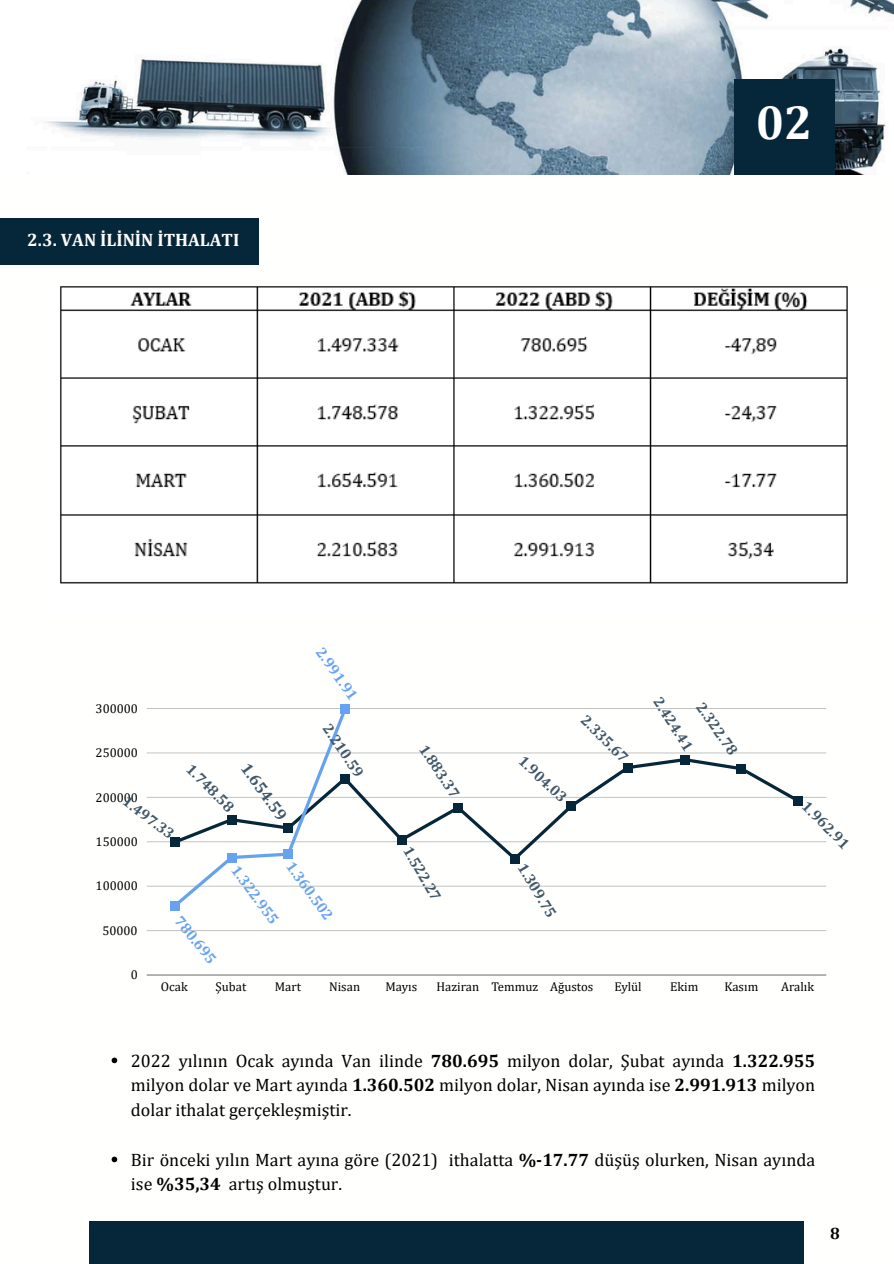
<style>
.page{position:relative;width:894px;height:1264px;background:#fff}
.page>*{position:absolute;margin:0;border:0;box-sizing:border-box;transform-origin:0 0}
.t1{font:800 60px "Montserrat";color:#fff}
.t2{font:700 48px "Cambria";color:#fff}
.t3{font:18px/24.8px "Cambria";color:#000;text-align:justify}
.t4{font:700 18px "Cambria";color:#fefefe}
.t5{font:700 16.5px "Cambria";color:#405768}
.t6{font:700 16.5px "Cambria";color:#000}
.t7{font:700 15px "Cambria";color:#405768}
.t8{font:700 15px "Cambria";color:#67a2f1}
.t9{font:12.75px "Cambria";color:#000}
.s1{font-weight:700}
</style>
<div class="page">
<div style="left:0;top:218px;width:259px;height:47px;background:#06273a"></div>
<hr style="left:147px;top:974px;width:679px;height:1px;background:#000">
<hr style="left:147px;top:930px;width:679px;height:1px;background:#000">
<hr style="left:147px;top:885px;width:679px;height:1px;background:#000">
<hr style="left:147px;top:841px;width:679px;height:1px;background:#000">
<hr style="left:147px;top:797px;width:679px;height:1px;background:#000">
<hr style="left:147px;top:752px;width:679px;height:1px;background:#000">
<hr style="left:147px;top:708px;width:679px;height:1px;background:#000">
<svg style="left:170px;top:705px;width:632px;height:205px"></svg>
<div style="left:170px;top:837px;width:9px;height:9px;background:#06273a"></div>
<div style="left:227px;top:815px;width:9px;height:9px;background:#06273a"></div>
<div style="left:284px;top:823px;width:9px;height:9px;background:#06273a"></div>
<div style="left:340px;top:774px;width:9px;height:9px;background:#06273a"></div>
<div style="left:397px;top:835px;width:9px;height:9px;background:#06273a"></div>
<div style="left:453px;top:803px;width:9px;height:9px;background:#06273a"></div>
<div style="left:510px;top:854px;width:9px;height:9px;background:#06273a"></div>
<div style="left:566px;top:801px;width:10px;height:9px;background:#06273a"></div>
<div style="left:623px;top:763px;width:9px;height:9px;background:#06273a"></div>
<div style="left:680px;top:755px;width:9px;height:9px;background:#06273a"></div>
<div style="left:736px;top:764px;width:9px;height:9px;background:#06273a"></div>
<div style="left:793px;top:796px;width:9px;height:9px;background:#06273a"></div>
<div style="left:170px;top:901px;width:9px;height:9px;background:#67a2f1"></div>
<div style="left:227px;top:853px;width:9px;height:9px;background:#67a2f1"></div>
<div style="left:284px;top:849px;width:9px;height:9px;background:#67a2f1"></div>
<div style="left:340px;top:704px;width:9px;height:9px;background:#67a2f1"></div>
<div style="left:89px;top:1220px;width:715px;height:43px;background:#06273a"></div>
<img style="left:60px;top:286px;width:788px;height:298px">
<svg style="left:112px;top:1057px;width:5px;height:6px"></svg>
<svg style="left:112px;top:1156px;width:5px;height:6px"></svg>
<img style="left:46px;top:0;width:847px;height:174px">
<div style="left:734px;top:79px;width:100px;height:96px;background:#06273a"></div>
<p class="t4" style="left:27px;top:229px;width:213px">2.3. VAN İLİNİN İTHALATI</p>
<p class="t1" style="left:739px;top:78px;width:79px">02</p>
<p class="t2" style="left:755px;top:94px;width:58px">02</p>
<p class="t9" style="left:96px;top:700px;width:44px">300000</p>
<p class="t9" style="left:96px;top:745px;width:44px">250000</p>
<p class="t9" style="left:96px;top:789px;width:44px">200000</p>
<p class="t7" style="left:130px;top:792px;width:62px;rotate:37deg">1.497.33</p>
<p class="t9" style="left:96px;top:833px;width:44px">150000</p>
<h1 class="t7" style="left:195px;top:760px;width:62px;rotate:45deg">1.748.58</h1>
<p class="t5" style="left:253px;top:758px;width:68px;rotate:54deg">1.654.59</p>
<p class="t8" style="left:326px;top:644px;width:62px;rotate:54deg">2.991.91</p>
<p class="t7" style="left:334px;top:720px;width:62px;rotate:56deg">2.210.59</p>
<p class="t9" style="left:96px;top:878px;width:44px">100000</p>
<p class="t9" style="left:102px;top:922px;width:37px">50000</p>
<p class="t9" style="left:131px;top:967px;width:9px">0</p>
<p class="t8" style="left:185px;top:911px;width:58px;rotate:51deg">780.695</p>
<p class="t8" style="left:242px;top:861px;width:71px;rotate:54deg">1.322.955</p>
<p class="t8" style="left:297px;top:857px;width:71px;rotate:54deg">1.360.502</p>
<p class="t7" style="left:430px;top:741px;width:62px;rotate:56deg">1.883.37</p>
<p class="t7" style="left:415px;top:842px;width:62px;rotate:60deg">1.522.27</p>
<p class="t7" style="left:527px;top:751px;width:62px;rotate:43deg">1.904.03</p>
<h2 class="t7" style="left:590px;top:711px;width:62px;rotate:45deg">2.335.67</h2>
<p class="t7" style="left:664px;top:693px;width:62px;rotate:57deg">2.424.41</p>
<p class="t7" style="left:707px;top:698px;width:62px;rotate:55deg">2.322.78</p>
<p class="t7" style="left:529px;top:859px;width:62px;rotate:59deg">1.309.75</p>
<p class="t7" style="left:810px;top:797px;width:62px;rotate:45deg">1.962.91</p>
<p class="t9" style="left:161px;top:979px;width:28px">Ocak</p>
<p class="t9" style="left:215px;top:979px;width:32px">Şubat</p>
<p class="t9" style="left:275px;top:979px;width:28px">Mart</p>
<p class="t9" style="left:329px;top:979px;width:33px">Nisan</p>
<p class="t9" style="left:385px;top:979px;width:33px">Mayıs</p>
<p class="t9" style="left:436px;top:979px;width:158px">Haziran Temmuz Ağustos</p>
<p class="t9" style="left:614px;top:979px;width:29px">Eylül</p>
<p class="t9" style="left:670px;top:979px;width:30px">Ekim</p>
<p class="t9" style="left:724px;top:979px;width:35px">Kasım</p>
<p class="t9" style="left:781px;top:979px;width:34px">Aralık</p>
<p class="t3" style="left:131px;top:1047px;width:685px">2022 yılının Ocak ayında Van ilinde <span class="s1">780.695</span> milyon dolar, Şubat ayında <span class="s1">1.322.955 </span>milyon dolar ve Mart ayında <span class="s1">1.360.502</span> milyon dolar, Nisan ayında ise <span class="s1">2.991.913</span> milyon dolar ithalat gerçekleşmiştir.</p>
<p class="t3" style="left:131px;top:1146px;width:685px">Bir önceki yılın Mart ayına göre (2021) ithalatta <span class="s1">%-17.77</span> düşüş olurken, Nisan ayında ise <span class="s1">%35,34</span> artış olmuştur.</p>
<p class="t6" style="left:829px;top:1223px;width:11px">8</p>
</div>
